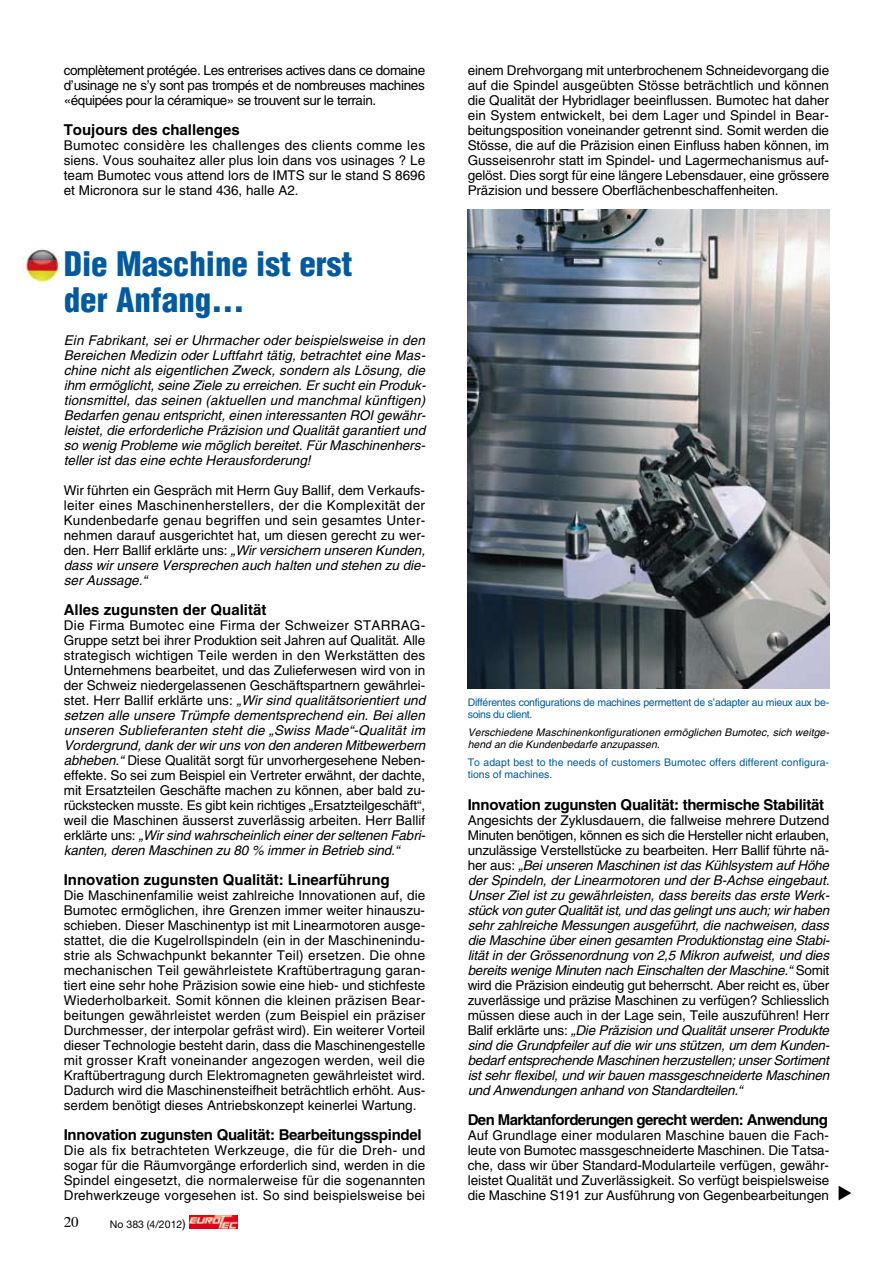
<style>
.page{position:relative;width:893px;height:1263px;background:#fff}
.page>*{position:absolute;margin:0;border:0;box-sizing:border-box;transform-origin:0 0}
.t1{font:900 condensed 33px/36px "Helvetica";color:#005aa2}
.t2{font:700 15px "Helvetica";letter-spacing:-.02em;color:#000}
.t3{font:700 15px "Helvetica";color:#000}
.t4{font:700 15px "Helvetica";letter-spacing:-.04em;color:#000}
.t5{font:13.5px/15px "Helvetica";color:#000;text-align:justify}
.t6{font:italic 13.5px/15px "Helvetica";letter-spacing:-.01em;color:#000;text-align:justify}
.t7{font:13.5px "Helvetica";letter-spacing:.02em;color:#000}
.t8{font:italic 10.5px/12px "Helvetica";letter-spacing:.005em;color:#000}
.t9{font:10.5px/12px "Helvetica";letter-spacing:-.025em;color:#005aa2}
.t10{font:10.5px/12px "Helvetica";color:#005aa2}
.t11{font:10.5px "Helvetica Neue";color:#000}
.s1{font-style:italic}
.s2{font-size:12px}
.s3{font-style:normal}
</style>
<div class="page">
<svg style="left:189px;top:1215px;width:49px;height:13px"></svg>
<img style="left:190px;top:1215px;width:47px;height:13px">
<img style="left:23px;top:248px;width:37px;height:35px">
<img style="left:468px;top:209px;width:361px;height:479px">
<p class="t5" style="left:64px;top:63px;width:363px">complètement protégée. Les entrerises actives dans ce domaine d’usinage ne s’y sont pas trompés et de nombreuses machines «équipées pour la céramique» se trouvent sur le terrain.</p>
<p class="t3" style="left:64px;top:120px;width:177px">Toujours des challenges</p>
<p class="t5" style="left:64px;top:138px;width:363px">Bumotec considère les challenges des clients comme les siens. Vous souhaitez aller plus loin dans vos usinages ? Le team Bumotec vous attend lors de IMTS sur le stand S 8696 et Micronora sur le stand 436, halle A2.</p>
<h1 class="t1" style="left:64px;top:245px;width:290px">Die Maschine ist erst der Anfang…</h1>
<p class="t6" style="left:64px;top:333px;width:364px">Ein Fabrikant, sei er Uhrmacher oder beispielsweise in den Bereichen Medizin oder Luftfahrt tätig, betrachtet eine Mas&shy;chine nicht als eigentlichen Zweck, sondern als Lösung, die ihm ermöglicht, seine Ziele zu erreichen. Er sucht ein Produk&shy;tionsmittel, das seinen (aktuellen und manchmal künftigen)<br>Bedarfen genau entspricht, einen interessanten ROI gewähr&shy;leistet, die erforderliche Präzision und Qualität garantiert und so wenig Probleme wie möglich bereitet. Für Maschinenhers&shy;teller ist das eine echte Herausforderung!</p>
<p class="t5" style="left:64px;top:483px;width:363px">Wir führten ein Gespräch mit Herrn Guy Ballif, dem Verkaufs&shy;leiter eines Maschinenherstellers, der die Komplexität der Kundenbedarfe genau begriffen und sein gesamtes U nter&shy;nehmen darauf ausgerichtet hat, um diesen gerecht zu wer&shy;den. Herr Ballif erklärte uns: <span class="s1">„Wir versichern unseren Kunden, dass wir unsere Versprechen auch halten und stehen zu die&shy;ser Aussage.“</span></p>
<p class="t3" style="left:64px;top:600px;width:204px">Alles zugunsten der Qualität</p>
<p class="t7" style="left:64px;top:617px;width:301px">Die Firma Bumotec eine Firma der Schweizer STARRAG</p>
<p class="t5" style="left:64px;top:618px;width:363px;text-indent:357px">- Gruppe setzt bei ihrer Produktion seit Jahren auf Qualität. Alle strategisch wichtigen Teile werden in den Werkstätten des U nternehmens bearbeitet, und das Zulieferwesen wird von in der Schweiz niedergelassenen Geschäftspartnern gewährlei&shy;stet. Herr Ballif erklärte uns: <span class="s1">„Wir sind qualitätsorientiert und setzen alle unsere Trümpfe dementsprechend ein. Bei allen unseren Sublieferanten steht die „Swiss Made“-Qualität im Vordergrund, dank der wir uns von den anderen Mitbewerbern abheben.“</span> Diese Qualität sorgt für unvorhergesehene Neben&shy;effekte. So sei zum Beispiel ein Vertreter erwähnt, der dachte, mit Ersatzteilen Geschäfte machen zu können, aber bald zu&shy;rückstecken musste. Es gibt kein richtiges „Ersatzteilgeschäft“, weil die Maschinen äusserst zuverlässig arbeiten. Herr Ballif erklärte uns: <span class="s1">„Wir sind wahrscheinlich einer der seltenen Fabri&shy;kanten, deren Maschinen zu 80 % immer in Betrieb sind.“</span></p>
<p class="t3" style="left:64px;top:870px;width:327px">Innovation zugunsten Qualität: Linearführung</p>
<p class="t5" style="left:64px;top:888px;width:363px">Die Maschinenfamilie weist zahlreiche I nnovationen auf, die Bumotec ermöglichen, ihre Grenzen immer weiter hinauszu&shy;schieben. Dieser Maschinentyp ist mit Linearmotoren ausge&shy;stattet, die die Kugelrollspindeln (ein in der Maschinenindu&shy;strie als Schwachpunkt bekannter Teil) ersetzen. Die ohne mechanischen Teil gewährleistete Kraftübertragung garan&shy;tiert eine sehr hohe Präzision sowie eine hieb- und stichfeste Wiederholbarkeit. Somit können die kleinen präzisen Bear&shy;beitungen gewährleistet werden (zum Beispiel ein präziser Durchmesser, der interpolar gefräst wird). Ein weiterer Vorteil dieser Technologie besteht darin, dass die Maschinengestelle mit grosser Kraft voneinander angezogen werden, weil die Kraftübertragung durch Elektromagneten gewährleistet wird.<br>Dadurch wird die Maschinensteifheit beträchtlich erhöht. Aus&shy;serdem benötigt dieses Antriebskonzept keinerlei Wartung.</p>
<p class="t2" style="left:64px;top:1125px;width:359px">Innovation zugunsten Qualität: Bearbeitungsspindel</p>
<p class="t5" style="left:64px;top:1143px;width:363px">Die als fix betrachteten Werkzeuge, die für die Dreh- und sogar für die Räumvorgänge erforderlich sind, werden in die Spindel eingesetzt, die normalerweise für die sogenannten Drehwerkzeuge vorgesehen ist. So sind beispielsweise bei</p>
<p class="t11" style="left:110px;top:1218px;width:77px">No 383 (4/2012<span class="s2">)</span></p>
<p class="t5" style="left:468px;top:63px;width:363px">einem Drehvorgang mit unterbrochenem Schneidevorgang die auf die Spindel ausgeübten Stösse beträchtlich und können die Qualität der Hybridlager beeinflussen. Bumotec hat daher ein System entwickelt, bei dem Lager und Spindel in Bear&shy;beitungsposition voneinander getrennt sind. Somit werden die Stösse, die auf die Präzision einen Einfluss haben können, im Gusseisenrohr statt im Spindel- und Lagermechanismus auf&shy;gelöst. Dies sorgt für eine längere Lebensdauer, eine grössere Präzision und bessere Oberflächenbeschaffenheiten.</p>
<p class="t9" style="left:468px;top:696px;width:363px">Différentes configurations de machines permettent de s’adapter au mieux aux be&shy;soins du client.</p>
<p class="t8" style="left:468px;top:726px;width:363px">Verschiedene Maschinenkonfigurationen ermöglichen Bumotec, sich weitge&shy;hend an die Kundenbedarfe anzupassen.</p>
<p class="t10" style="left:468px;top:756px;width:363px">To adapt best to the needs of customers Bumotec offers different configura&shy;tions of machines.</p>
<p class="t2" style="left:468px;top:795px;width:358px">Innovation zugunsten Qualität: thermische Stabilität</p>
<p class="t6" style="left:468px;top:813px;width:363px"><span class="s3">Angesichts der Zyklusdauern, die fallweise mehrere Dutzend Minuten benötigen, können es sich die Hersteller nicht erlauben, unzulässige Verstellstücke zu bearbeiten. Herr Ballif führte nä&shy;her aus:</span> „Bei unseren Maschinen ist das Kühlsystem auf Höhe der Spindeln, der Linearmotoren und der B-Achse eingebaut.<br>Unser Ziel ist zu gewährleisten, dass bereits das erste Werk&shy;stück von guter Qualität ist, und das gelingt uns auch; wir haben sehr zahlreiche Messungen ausgeführt, die nachweisen, dass die Maschine über einen gesamten Produktionstag eine Stabi&shy;lität in der Grössenordnung von 2,5 Mikron aufweist, und dies bereits wenige Minuten nach Einschalten der Maschine.“ <span class="s3">Somit wird die Präzision eindeutig gut beherrscht. Aber reicht es, über zuverlässige und präzise Maschinen zu verfügen? Schliesslich müssen diese auch in der Lage sein, Teile auszuführen! Herr Balif erklärte uns:</span> „Die Präzision und Qualität unserer Produkte sind die Grundpfeiler auf die wir uns stützen, um dem Kunden&shy;bedarf entsprechende Maschinen herzustellen; unser Sortiment ist sehr flexibel, und wir bauen massgeschneiderte Maschinen und Anwendungen anhand von Standardteilen.“</p>
<p class="t4" style="left:468px;top:1110px;width:362px">Den Marktanforderungen gerecht werden: Anwendung</p>
<p class="t5" style="left:468px;top:1128px;width:363px">Auf Grundlage einer modularen Maschine bauen die Fach&shy;leute von Bumotec massgeschneiderte Maschinen. Die Tatsa&shy;che, dass wir über Standard-Modularteile verfügen, gewähr&shy;leistet Qualität und Zuverlässigkeit. So verfügt beispielsweise die Maschine S191 zur Ausführung von Gegenbearbeitungen</p>
</div>
